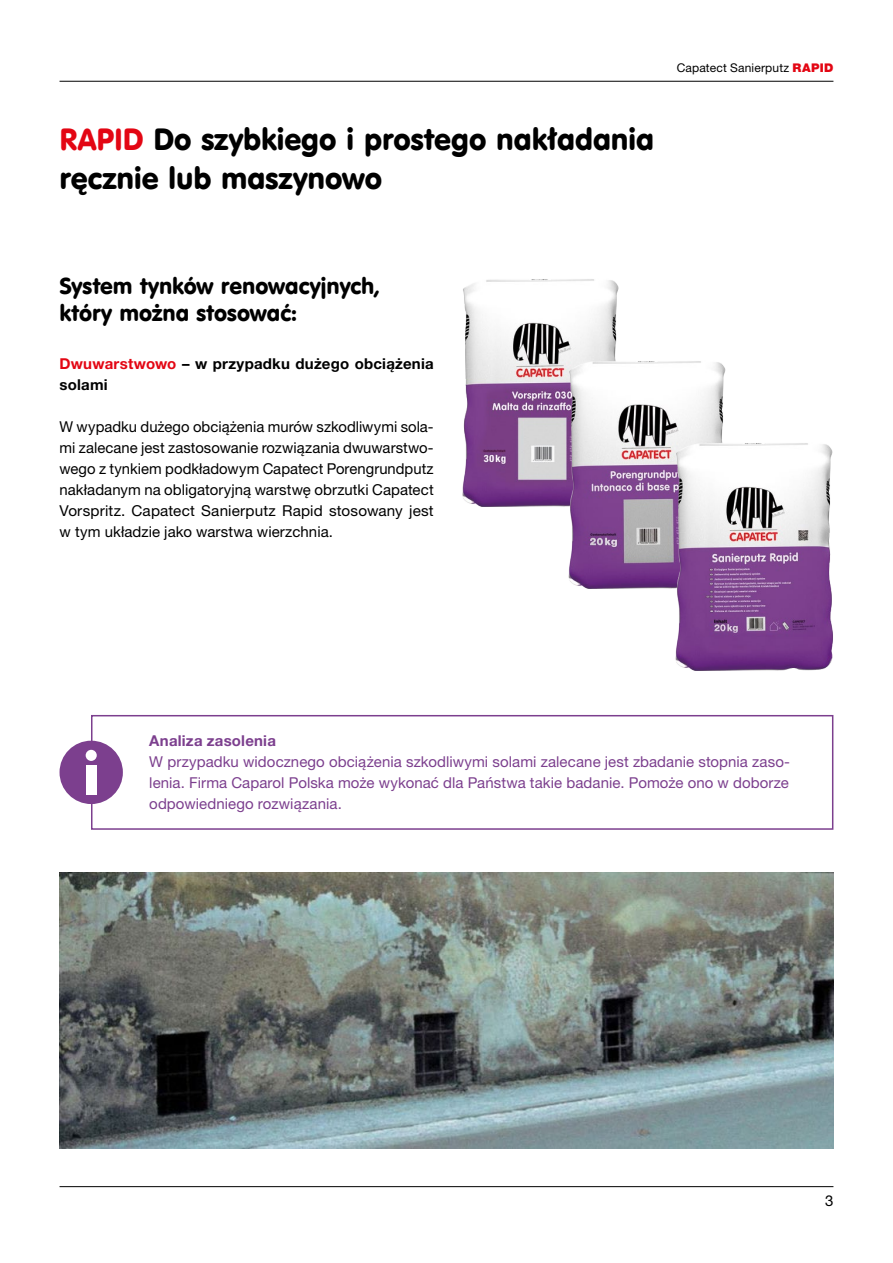
<style>
.page{position:relative;width:893px;height:1263px;background:#fff}
.page>*{position:absolute;margin:0;border:0;box-sizing:border-box;transform-origin:0 0}
.t1{font:30px/39px "VAG Rounded EU";letter-spacing:-.005em;color:#000}
.t2{font:22.5px/27px "VAG Rounded EU";color:#000}
.t3{font:15px/21px "Helvetica Neue LT Pro";letter-spacing:.005em;color:#000;text-align:justify}
.t4{font:15px/21px "Helvetica Neue LT Pro";letter-spacing:.005em;color:#7c3f8e;text-align:justify}
.t5{font:700 15px/21px "Helvetica Neue LT Pro";letter-spacing:.015em;color:#000}
.t6{font:700 15px "Helvetica Neue LT Pro";letter-spacing:.015em;color:#7c3f8e}
.t7{font:12px "Helvetica Neue LT Pro";letter-spacing:.015em;color:#000}
.s1{color:#e30613}
.s2{font-weight:900;color:#e30613}
</style>
<div class="page">
<hr style="left:60px;top:1186px;width:773px;height:1px;background:#000">
<hr style="left:60px;top:81px;width:773px;height:1px;background:#000">
<img style="left:60px;top:872px;width:773px;height:276px">
<img style="left:462px;top:279px;width:157px;height:228px">
<img style="left:547px;top:358px;width:179px;height:231px">
<img style="left:653px;top:440px;width:180px;height:231px">
<svg style="left:90px;top:715px;width:744px;height:115px"></svg>
<div style="left:60px;top:741px;width:63px;height:63px;background:#7c3f8e;border-radius:50%"></div>
<div style="left:86px;top:750px;width:11px;height:11px;background:#fff;border-radius:50%"></div>
<svg style="left:86px;top:765px;width:10px;height:30px"></svg>
<h1 class="t1" style="left:60px;top:122px;width:596px"><span class="s1">RAPID</span> Do szybkiego i prostego nakładania ręcznie lub maszynowo</h1>
<p class="t7" style="left:677px;top:61px;width:158px">Capatect Sanierputz <span class="s2">RAPID</span></p>
<h2 class="t2" style="left:60px;top:273px;width:322px">System tynków renowacyjnych, który można stosować:</h2>
<p class="t5" style="left:60px;top:352px;width:376px"><span class="s1">Dwuwarstwowo</span> – w przypadku dużego obciążenia solami</p>
<p class="t3" style="left:60px;top:416px;width:376px">W wypadku dużego obciążenia murów szkodliwymi sola&shy;mi zalecane jest zastosowanie rozwiązania dwuwarstwo&shy;wego z tynkiem podkładowym Capatect Porengrundputz nakładanym na obligatoryjną warstwę obrzutki Capatect Vorspritz. Capatect Sanierputz Rapid stosowany jest w tym układzie jako warstwa wierzchnia.</p>
<p class="t6" style="left:149px;top:731px;width:128px">Analiza zasolenia</p>
<p class="t4" style="left:149px;top:751px;width:642px">W przypadku widocznego obciążenia szkodliwymi solami zalecane jest zbadanie stopnia zaso&shy;lenia. Firma Caparol Polska może wykonać dla Państwa takie badanie. Pomoże ono w doborze odpowiedniego rozwiązania.</p>
<p class="t3" style="left:825px;top:1190px;width:10px">3</p>
</div>
